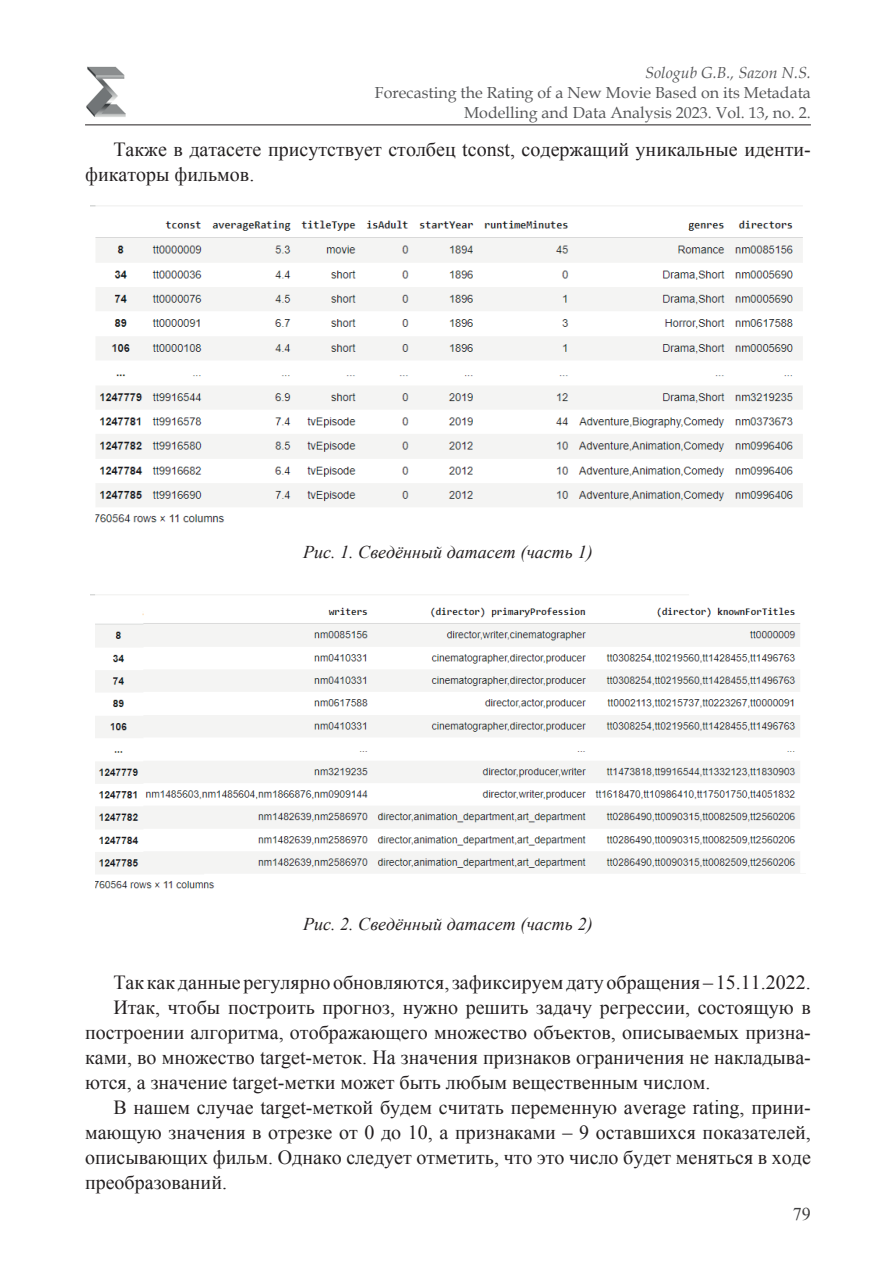
<style>
.page{position:relative;width:896px;height:1276px;background:#fff}
.page>*{position:absolute;margin:0;border:0;box-sizing:border-box;transform-origin:0 0}
.t1{font:20px/25px "Times New Roman";color:#231f20;text-align:justify}
.Рис{font:italic 18px "Times New Roman";color:#231f20}
.t2{font:18px "Times New Roman";color:#3e3e3f}
.t3{font:16px/20px "Book Antiqua";color:#57585a;text-align:right}
.t4{font:italic 16px "Book Antiqua";color:#57585a}
</style>
<div class="page">
<hr style="left:85px;top:124px;width:726px;height:1px;background:#231f20">
<img style="left:86px;top:67px;width:40px;height:50px">
<img style="left:91px;top:206px;width:712px;height:317px">
<img style="left:90px;top:595px;width:710px;height:294px">
<p class="t4" style="left:645px;top:62px;width:167px">Sologub G.B., Sazon N.S.</p>
<p class="t3" style="left:375px;top:83px;width:437px">Forecasting the Rating of a New Movie Based on its Metadata<br>Modelling and Data Analysis 2023. Vol. 13, no. 2.</p>
<p class="t1" style="left:85px;top:136px;width:727px;text-indent:28px">Также в датасете присутствует столбец tconst, содержащий уникальные иденти&shy;фикаторы фильмов.</p>
<p class="Рис" style="left:303px;top:539px;width:291px">Рис. 1. Сведённый датасет (часть 1)</p>
<p class="Рис" style="left:303px;top:911px;width:291px">Рис. 2. Сведённый датасет (часть 2)</p>
<p class="t1" style="left:113px;top:969px;width:699px">Так как данные регулярно обновляются, зафиксируем дату обращения – 15.11.2022.</p>
<p class="t1" style="left:85px;top:994px;width:727px;text-indent:28px">Итак, чтобы построить прогноз, нужно решить задачу регрессии, состоящую в построении алгоритма, отображающего множество объектов, описываемых призна&shy;ками, во множество target-меток. На значения признаков ограничения не накладыва&shy;ются, а значение target-метки может быть любым вещественным числом.</p>
<p class="t1" style="left:85px;top:1094px;width:727px;text-indent:28px">В нашем случае target-меткой будем считать переменную average rating, прини&shy;мающую значения в отрезке от 0 до 10, а признаками – 9 оставшихся показателей, описывающих фильм. Однако следует отметить, что это число будет меняться в ходе преобразований.</p>
<p class="t2" style="left:793px;top:1202px;width:19px">79</p>
</div>
